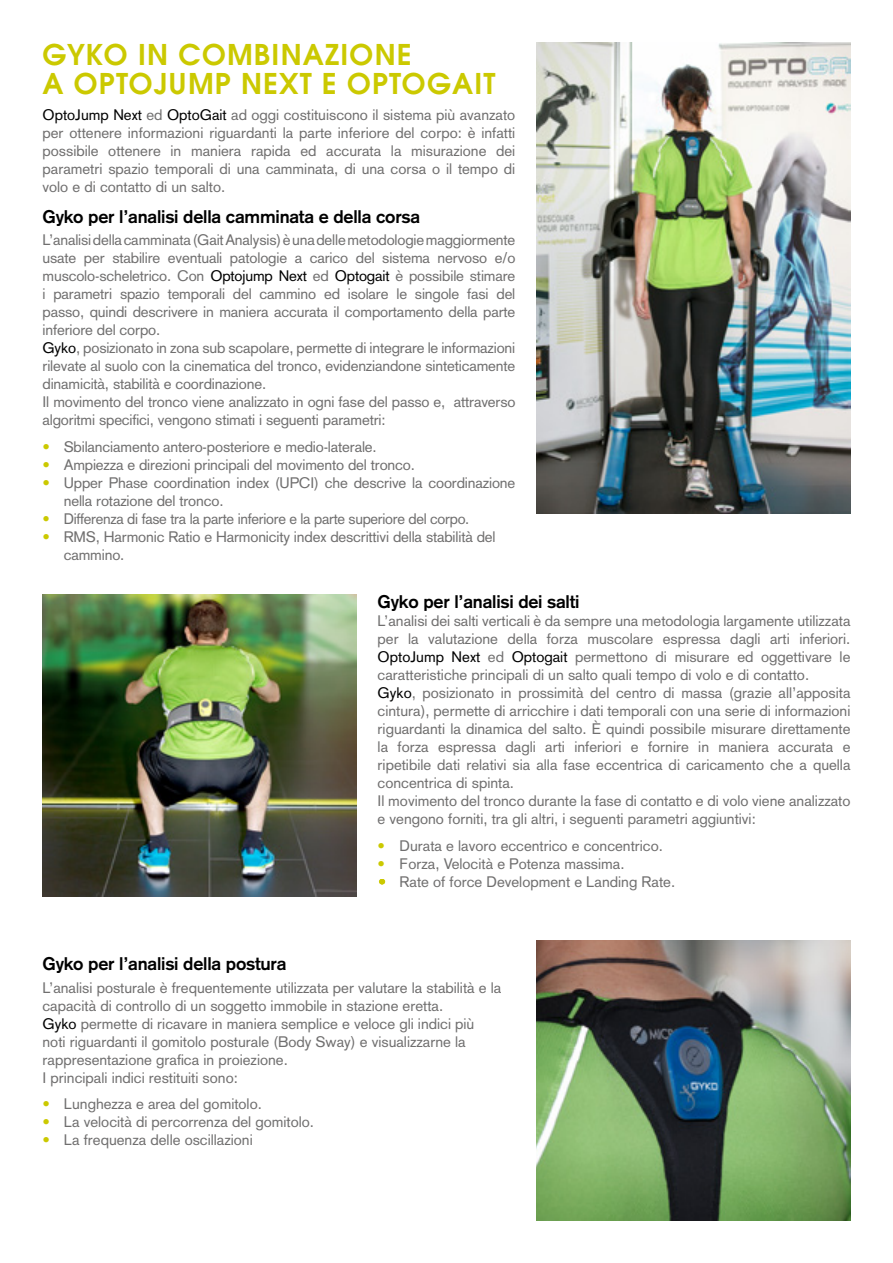
<style>
.page{position:relative;width:893px;height:1263px;background:#fff}
.page>*{position:absolute;margin:0;border:0;box-sizing:border-box;transform-origin:0 0}
.t1{font:600 28.5px/28.5px "Avant Garde";letter-spacing:.04em;color:#cbc900}
.t2{font:700 18px "Akzidenz Grotesk";letter-spacing:-.01em;color:#000}
.t3{font:15px/18px "Akzidenz Grotesk";color:#706f6f}
.t4{font:15px "Akzidenz Grotesk";letter-spacing:-.02em;color:#706f6f}
.s1{color:#000}
.s2{color:#cbc900}
</style>
<div class="page">
<img style="left:537px;top:43px;width:313px;height:470px">
<img style="left:43px;top:594px;width:313px;height:302px">
<img style="left:537px;top:941px;width:313px;height:279px">
<h1 class="t1" style="left:43px;top:40px;width:454px">GYKO IN COMBINAZIONE<br>A OPTOJUMP NEXT E OPTOGAIT</h1>
<p class="t3" style="left:43px;top:106px;width:474px;text-align:justify"><span class="s1">OptoJump Next</span> ed <span class="s1">OptoGait</span> ad oggi costituiscono il sistema più avanzato per ottenere informazioni riguardanti la parte inferiore del corpo: è infatti possibile ottenere in maniera rapida ed accurata la misurazione dei parametri spazio temporali di una camminata, di una corsa o il tempo di volo e di contatto di un salto.</p>
<p class="t2" style="left:43px;top:206px;width:379px">Gyko per l’analisi della camminata e della corsa</p>
<p class="t3" style="left:43px;top:231px;width:474px">L’analisi della camminata (Gait Analysis) è una delle metodologie maggiormente usate per stabilire eventuali patologie a carico del sistema nervoso e/o muscolo-scheletrico. Con <span class="s1">Optojump Next</span> ed <span class="s1">Optogait</span> è possibile stimare i parametri spazio temporali del cammino ed isolare le singole fasi del passo, quindi descrivere in maniera accurata il comportamento della parte inferiore del corpo.<br><span class="s1">Gyko</span>, posizionato in zona sub scapolare, permette di integrare le informazioni rilevate al suolo con la cinematica del tronco, evidenziandone sinteticamente dinamicità, stabilità e coordinazione.<br>Il movimento del tronco viene analizzato in ogni fase del passo e, attraverso algoritmi specifici, vengono stimati i seguenti parametri:</p>
<p class="t3" style="left:43px;top:438px;width:336px"><span class="s2">•</span> Sbilanciamento antero-posteriore e medio-laterale.</p>
<p class="t3" style="left:43px;top:456px;width:374px"><span class="s2">•</span> Ampiezza e direzioni principali del movimento del tronco.</p>
<p class="t3" style="left:64px;top:474px;width:453px;text-indent:-21px"><span class="s2">•</span> Upper Phase coordination index (UPCI) che descrive la coordinazione nella rotazione del tronco.</p>
<p class="t4" style="left:43px;top:510px;width:428px"><span class="s2">•</span> Differenza di fase tra la parte inferiore e la parte superiore del corpo.</p>
<p class="t3" style="left:64px;top:528px;width:433px;text-indent:-21px"><span class="s2">•</span> RMS, Harmonic Ratio e Harmonicity index descrittivi della stabilità del cammino.</p>
<p class="t2" style="left:378px;top:591px;width:204px">Gyko per l’analisi dei salti</p>
<p class="t3" style="left:378px;top:612px;width:474px">L’analisi dei salti verticali è da sempre una metodologia largamente utilizzata per la valutazione della forza muscolare espressa dagli arti inferiori.<br><span class="s1">OptoJump Next</span> ed <span class="s1">Optogait</span> permettono di misurare ed oggettivare le caratteristiche principali di un salto quali tempo di volo e di contatto.<br><span class="s1">Gyko</span>, posizionato in prossimità del centro di massa (grazie all’apposita cintura), permette di arricchire i dati temporali con una serie di informazioni riguardanti la dinamica del salto. È quindi possibile misurare direttamente la forza espressa dagli arti inferiori e fornire in maniera accurata e ripetibile dati relativi sia alla fase eccentrica di caricamento che a quella concentrica di spinta.<br>Il movimento del tronco durante la fase di contatto e di volo viene analizzato e vengono forniti, tra gli altri, i seguenti parametri aggiuntivi:</p>
<p class="t3" style="left:378px;top:836px;width:287px"><span class="s2">•</span> Durata e lavoro eccentrico e concentrico.</p>
<p class="t3" style="left:378px;top:854px;width:248px"><span class="s2">•</span> Forza, Velocità e Potenza massima.</p>
<p class="t3" style="left:378px;top:872px;width:298px"><span class="s2">•</span> Rate of force Development e Landing Rate.</p>
<p class="t2" style="left:43px;top:953px;width:245px">Gyko per l’analisi della postura</p>
<p class="t3" style="left:43px;top:978px;width:460px">L’analisi posturale è frequentemente utilizzata per valutare la stabilità e la capacità di controllo di un soggetto immobile in stazione eretta.<br><span class="s1">Gyko</span> permette di ricavare in maniera semplice e veloce gli indici più<br>noti riguardanti il gomitolo posturale (Body Sway) e visualizzarne la rappresentazione grafica in proiezione.<br>I principali indici restituiti sono:</p>
<p class="t3" style="left:43px;top:1095px;width:221px"><span class="s2">•</span> Lunghezza e area del gomitolo.</p>
<p class="t3" style="left:43px;top:1113px;width:273px"><span class="s2">•</span> La velocità di percorrenza del gomitolo.</p>
<p class="t3" style="left:43px;top:1131px;width:212px"><span class="s2">•</span> La frequenza delle oscillazioni</p>
</div>
